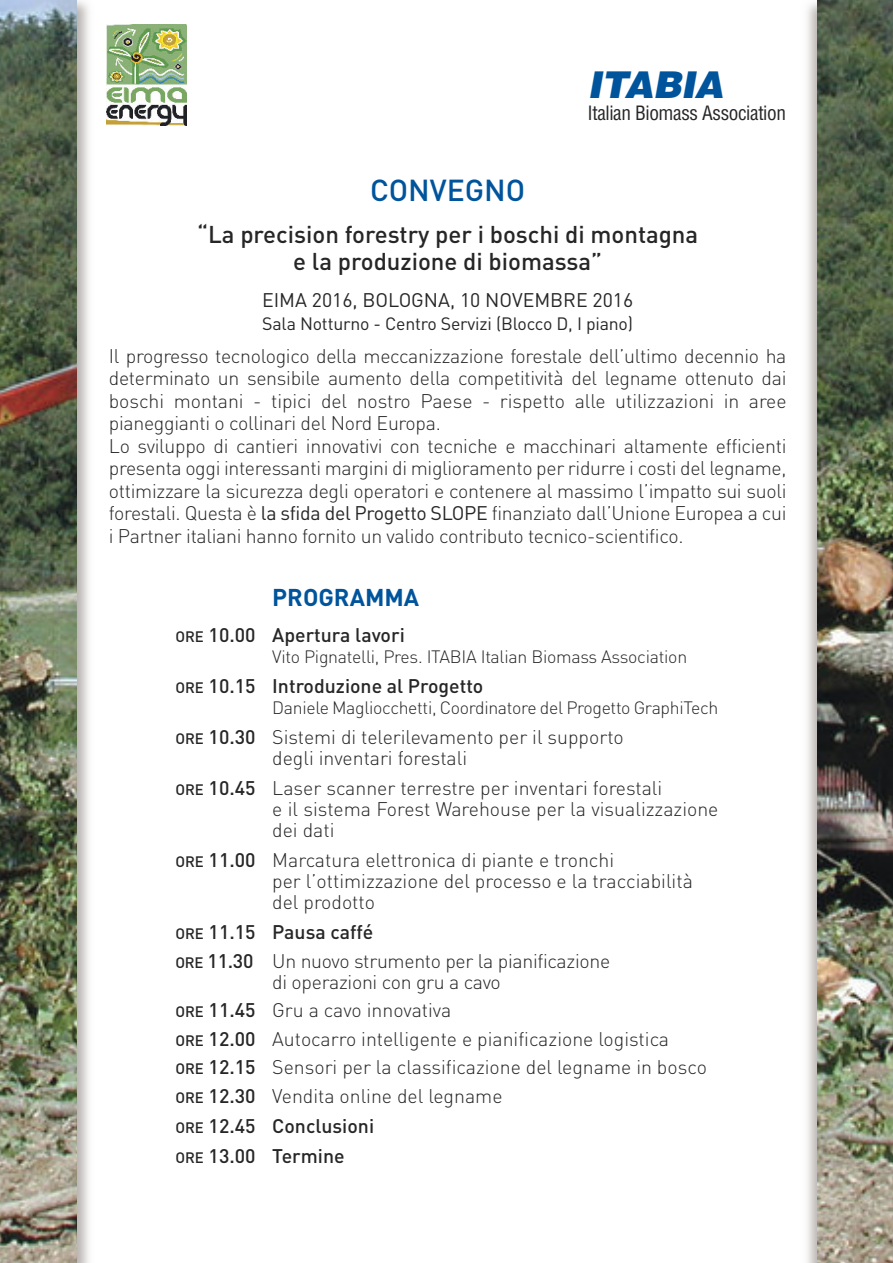
<style>
.page{position:relative;width:893px;height:1263px;background:#fff}
.page>*{position:absolute;margin:0;border:0;box-sizing:border-box;transform-origin:0 0}
.t1{font:italic 900 36.9px "Helvetica";letter-spacing:-.02em;color:#00549c}
.t2{font:500 30px "DIN";color:#00549c}
.t3{font:500 24px/27px "DIN";color:#272627;text-align:center}
.t4{font:700 24px "DIN";color:#00549c}
.t5{font:300 19.5px/22.5px "DIN";letter-spacing:-.015em;color:#272627}
.t6{font:500 19.5px "DIN";color:#272627}
.t7{font:19.5px "DIN";color:#272627}
.t8{font:condensed 19.35px "Helvetica";letter-spacing:-.02em;color:#272627}
.t9{font:300 17.7px "DIN";letter-spacing:-.02em;color:#272627}
.t10{font:17.7px "DIN";letter-spacing:-.01em;color:#272627}
.s1{font-weight:400}
.s2{font-size:15px}
.s3{font-weight:500;font-size:15px}
.s4{font-weight:500}
</style>
<div class="page">
<img style="left:0;top:0;width:77px;height:1263px">
<img style="left:807px;top:0;width:11px;height:1263px">
<img style="left:818px;top:0;width:75px;height:1263px">
<svg style="left:141px;top:24px;width:46px;height:102px"></svg>
<img style="left:106px;top:24px;width:80px;height:101px">
<h1 class="t1" style="left:587px;top:64px;width:137px">ITABIA</h1>
<p class="t8" style="left:587px;top:102px;width:200px">Italian Biomass Association</p>
<h2 class="t2" style="left:370px;top:173px;width:157px">CONVEGNO</h2>
<p class="t3" style="left:197px;top:221px;width:503px">“La precision forestry per i boschi di montagna e la produzione di biomassa”</p>
<p class="t7" style="left:262px;top:289px;width:373px">EIMA 2016, BOLOGNA, 10 NOVEMBRE 2016</p>
<p class="t10" style="left:262px;top:313px;width:372px">Sala Notturno - Centro Servizi (Blocco D, I piano)</p>
<p class="t5" style="left:109px;top:345px;width:679px">Il progresso tecnologico della meccanizzazione forestale dell’ultimo decennio ha determinato un sensibile aumento della competitività del legname ottenuto dai boschi montani - tipici del nostro Paese - rispetto alle utilizzazioni in aree pianeggianti o collinari del Nord Europa.<br>Lo sviluppo di cantieri innovativi con tecniche e macchinari altamente efficienti presenta oggi interessanti margini di miglioramento per ridurre i costi del legname, ottimizzare la sicurezza degli operatori e contenere al massimo l’impatto sui suoli forestali. Questa è <span class="s1">la sfida del Progetto SLOPE</span> finanziato dall’Unione Europea a cui i Partner italiani hanno fornito un valido contributo tecnico-scientifico.</p>
<p class="t4" style="left:272px;top:584px;width:148px">PROGRAMMA</p>
<p class="t6" style="left:175px;top:624px;width:231px"><span class="s2">ORE</span> 10.00 Apertura lavori</p>
<p class="t9" style="left:272px;top:647px;width:416px">Vito Pignatelli, Pres. ITABIA Italian Biomass Association</p>
<p class="t6" style="left:175px;top:675px;width:310px"><span class="s2">ORE</span> 10.15 Introduzione al Progetto</p>
<p class="t9" style="left:272px;top:698px;width:448px">Daniele Magliocchetti, Coordinatore del Progetto GraphiTech</p>
<p class="t5" style="left:272px;top:727px;width:353px;line-height:21px;text-indent:-97px"><span class="s3">ORE</span> <span class="s4">10.30</span> Sistemi di telerilevamento per il supporto degli inventari forestali</p>
<p class="t5" style="left:272px;top:778px;width:448px;line-height:21px;text-indent:-97px"><span class="s3">ORE</span> <span class="s4">10.45</span> Laser scanner terrestre per inventari forestali<br>e il sistema Forest Warehouse per la visualizzazione dei dati</p>
<p class="t5" style="left:272px;top:850px;width:422px;line-height:21px;text-indent:-97px"><span class="s3">ORE</span> <span class="s4">11.00</span> Marcatura elettronica di piante e tronchi<br>per l’ottimizzazione del processo e la tracciabilità del prodotto</p>
<p class="t5" style="left:175px;top:918px;width:436px;line-height:28.5px"><span class="s3">ORE</span> <span class="s4">11.15 Pausa caffé<br></span><span class="s3">ORE</span> <span class="s4">11.30</span> Un nuovo strumento per la pianificazione</p>
<p class="t5" style="left:175px;top:968px;width:533px;line-height:29px;text-indent:97px">di operazioni con gru a cavo<br><span class="s3">ORE</span> <span class="s4">11.45</span> Gru a cavo innovativa<br><span class="s3">ORE</span> <span class="s4">12.00</span> Autocarro intelligente e pianificazione logistica<br><span class="s3">ORE</span> <span class="s4">12.15</span> Sensori per la classificazione del legname in bosco <span class="s3">ORE</span> <span class="s4">12.30</span> Vendita online del legname<br><span class="s3">ORE</span> <span class="s4">12.45 Conclusioni<br></span><span class="s3">ORE</span> <span class="s4">13.00 Termine</span></p>
</div>
